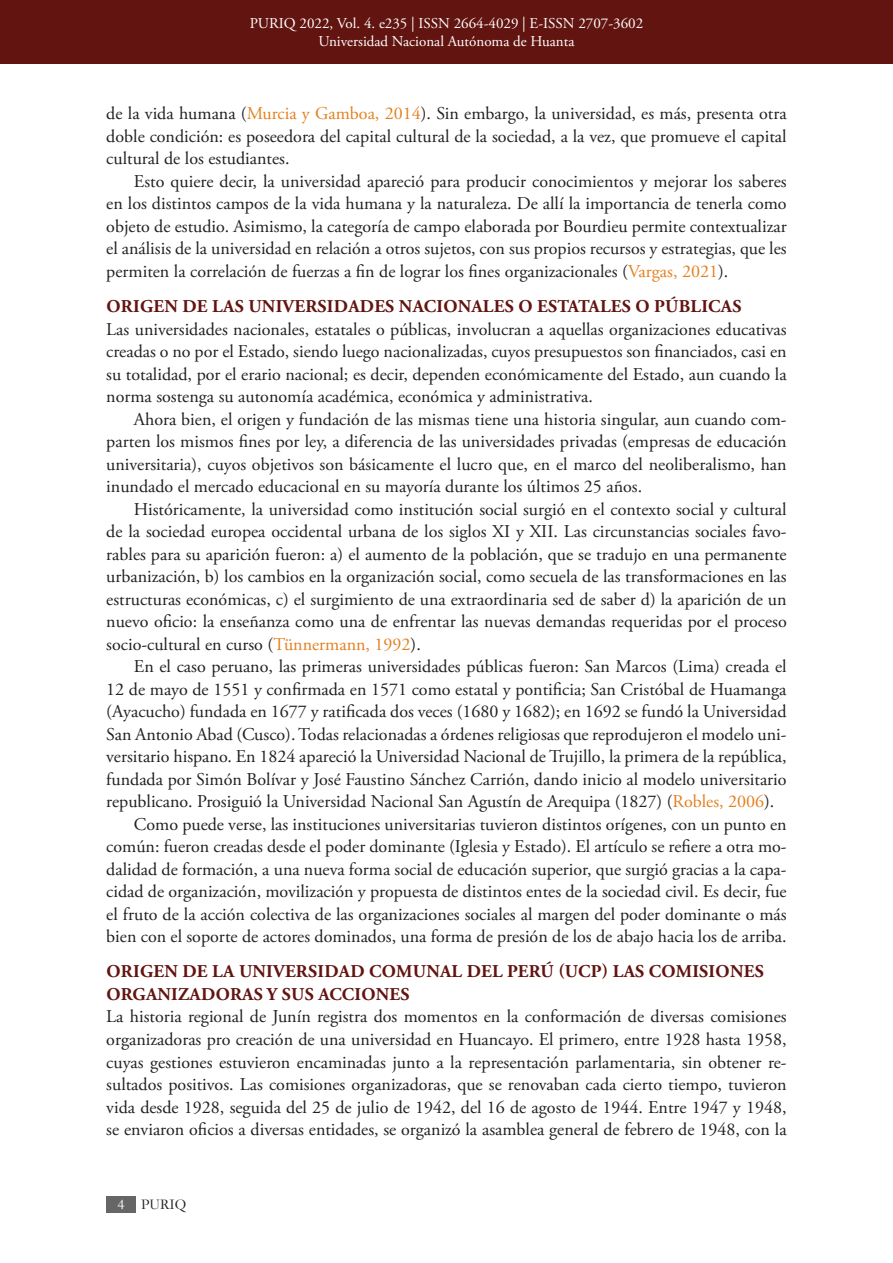
<style>
.page{position:relative;width:893px;height:1263px;background:#fff}
.page>*{position:absolute;margin:0;border:0;box-sizing:border-box;transform-origin:0 0}
.Parrafo_ES{font:18px/22.5px "Adobe Garamond Pro";color:#231f20;text-align:justify}
.Titulo_de_Seccion{font:700 18px/22.5px "Adobe Garamond Pro";letter-spacing:.015em;color:#621410}
.t1{font:15px/18px "Adobe Garamond Pro";color:#fff;text-align:center}
.t2{font:15px "Garamond";color:#231f20}
.s1{color:#e4801e}
.s2{color:#fff}
</style>
<div class="page">
<div style="left:0;top:0;width:893px;height:64px;background:#621410"></div>
<div style="left:106px;top:1196px;width:29px;height:16px;background:#666"></div>
<p class="t1" style="left:250px;top:15px;width:395px">PURIQ 2022, Vol. 4. e235 | ISSN 2664-4029 | E-ISSN 2707-3602<br>Universidad Nacional Autónoma de Huanta</p>
<p class="Parrafo_ES" style="left:106px;top:103px;width:682px">de la vida humana (<span class="s1">Murcia y Gamboa, 2014</span>). Sin embargo, la universidad, es más, presenta otra doble condición: es poseedora del capital cultural de la sociedad, a la vez, que promueve el capital cultural de los estudiantes.</p>
<p class="Parrafo_ES" style="left:106px;top:171px;width:682px;text-indent:28px">Esto quiere decir, la universidad apareció para producir conocimientos y mejorar los saberes en los distintos campos de la vida humana y la naturaleza. De allí la importancia de tenerla como objeto de estudio. Asimismo, la categoría de campo elaborada por Bourdieu permite contextualizar el análisis de la universidad en relación a otros sujetos, con sus propios recursos y estrategias, que les permiten la correlación de fuerzas a fin de lograr los fines organizacionales (<span class="s1">Vargas, 2021</span>).</p>
<p class="Titulo_de_Seccion" style="left:106px;top:295px;width:637px">ORIGEN DE LAS UNIVERSIDADES NACIONALES O ESTATALES O PÚBLICAS</p>
<p class="Parrafo_ES" style="left:106px;top:318px;width:682px">Las universidades nacionales, estatales o públicas, involucran a aquellas organizaciones educativas creadas o no por el Estado, siendo luego nacionalizadas, cuyos presupuestos son financiados, casi en su totalidad, por el erario nacional; es decir, dependen económicamente del Estado, aun cuando la norma sostenga su autonomía académica, económica y administrativa.</p>
<p class="Parrafo_ES" style="left:106px;top:408px;width:682px;text-indent:28px">Ahora bien, el origen y fundación de las mismas tiene una historia singular, aun cuando com&shy;parten los mismos fines por ley, a diferencia de las universidades privadas (empresas de educación universitaria), cuyos objetivos son básicamente el lucro que, en el marco del neoliberalismo, han inundado el mercado educacional en su mayoría durante los últimos 25 años.</p>
<p class="Parrafo_ES" style="left:106px;top:498px;width:682px;text-indent:28px">Históricamente, la universidad como institución social surgió en el contexto social y cultural de la sociedad europea occidental urbana de los siglos XI y XII. Las circunstancias sociales favo&shy;rables para su aparición fueron: a) el aumento de la población, que se tradujo en una permanente urbanización, b) los cambios en la organización social, como secuela de las transformaciones en las estructuras económicas, c) el surgimiento de una extraordinaria sed de saber d) la aparición de un nuevo oficio: la enseñanza como una de enfrentar las nuevas demandas requeridas por el proceso socio-cultural en curso (<span class="s1">Tünnermann, 1992</span>).</p>
<p class="Parrafo_ES" style="left:106px;top:656px;width:682px;text-indent:28px">En el caso peruano, las primeras universidades públicas fueron: San Marcos (Lima) creada el 12 de mayo de 1551 y confirmada en 1571 como estatal y pontificia; San Cristóbal de Huamanga (Ayacucho) fundada en 1677 y ratificada dos veces (1680 y 1682); en 1692 se fundó la Universidad San Antonio Abad (Cusco). Todas relacionadas a órdenes religiosas que reprodujeron el modelo uni&shy;versitario hispano. En 1824 apareció la Universidad Nacional de Trujillo, la primera de la república, fundada por Simón Bolívar y José Faustino Sánchez Carrión, dando inicio al modelo universitario republicano. Prosiguió la Universidad Nacional San Agustín de Arequipa (1827) (<span class="s1">Robles, 2006</span>).</p>
<p class="Parrafo_ES" style="left:106px;top:813px;width:682px;text-indent:28px">Como puede verse, las instituciones universitarias tuvieron distintos orígenes, con un punto en común: fueron creadas desde el poder dominante (Iglesia y Estado). El artículo se refiere a otra mo&shy;dalidad de formación, a una nueva forma social de educación superior, que surgió gracias a la capa&shy;cidad de organización, movilización y propuesta de distintos entes de la sociedad civil. Es decir, fue el fruto de la acción colectiva de las organizaciones sociales al margen del poder dominante o más bien con el soporte de actores dominados, una forma de presión de los de abajo hacia los de arriba.</p>
<p class="Titulo_de_Seccion" style="left:106px;top:961px;width:659px">ORIGEN DE LA UNIVERSIDAD COMUNAL DEL PERÚ (UCP) LAS COMISIONES<br>ORGANIZADORAS Y SUS ACCIONES</p>
<p class="Parrafo_ES" style="left:106px;top:1006px;width:682px">La historia regional de Junín registra dos momentos en la conformación de diversas comisiones organizadoras pro creación de una universidad en Huancayo. El primero, entre 1928 hasta 1958, cuyas gestiones estuvieron encaminadas junto a la representación parlamentaria, sin obtener re&shy;sultados positivos. Las comisiones organizadoras, que se renovaban cada cierto tiempo, tuvieron vida desde 1928, seguida del 25 de julio de 1942, del 16 de agosto de 1944. Entre 1947 y 1948, se enviaron oficios a diversas entidades, se organizó la asamblea general de febrero de 1948, con la</p>
<p class="t2" style="left:117px;top:1194px;width:71px"><span class="s2">4</span> PURIQ</p>
</div>
